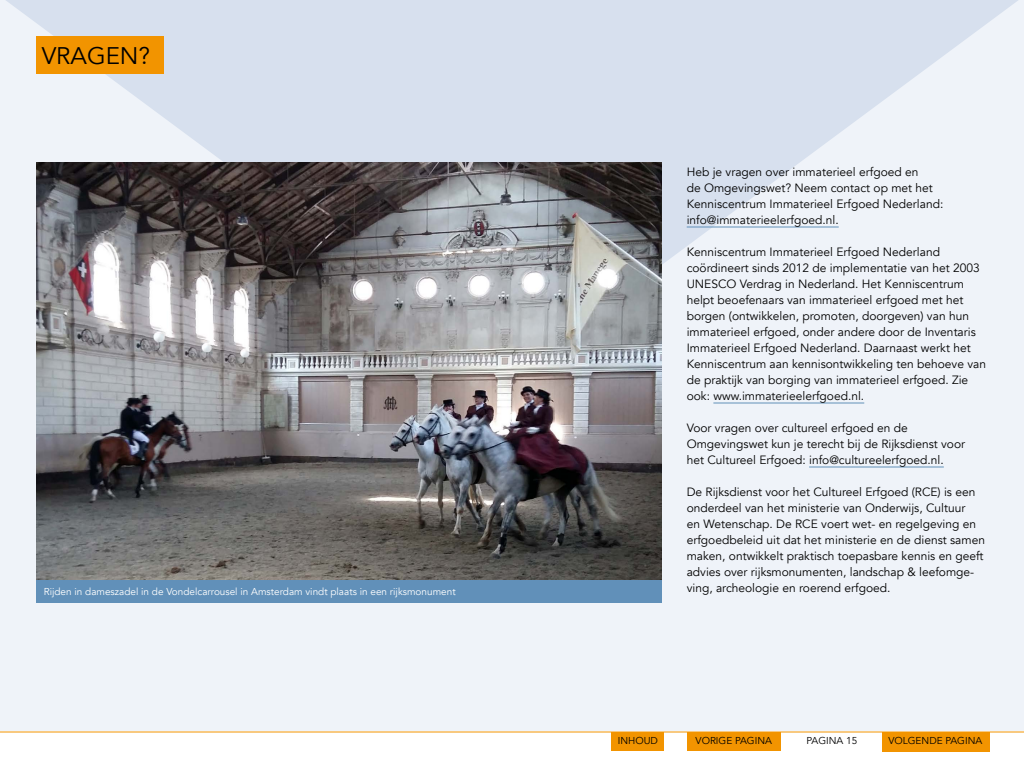
<style>
.page{position:relative;width:1024px;height:768px;background:#fff}
.page>*{position:absolute;margin:0;border:0;box-sizing:border-box;transform-origin:0 0}
.t1{font:500 24px "Avenir";color:#000}
.plat{font:12px/16px "Avenir";color:#000}
.lead{font:900 12px/16px "Avenir";color:#000}
.fotobijschrift{font:500 10px "Avenir";color:#fff}
.t2{font:500 10px "Avenir";color:#000}
.t3{font:900 10px "Avenir";color:#000}
</style>
<div class="page">
<div style="left:0;top:0;width:1024px;height:731px;background:#eff3f9"></div>
<svg style="left:6px;top:0;width:1012px;height:264px;fill:#d7e0ee"></svg>
<hr style="left:0;top:732px;width:1024px;height:1px;background:#f29400">
<hr style="left:687px;top:227px;width:152px;height:1px;background:#6190b9">
<hr style="left:713px;top:403px;width:151px;height:1px;background:#6190b9">
<hr style="left:809px;top:467px;width:135px;height:1px;background:#6190b9">
<img style="left:36px;top:163px;width:626px;height:417px">
<div style="left:36px;top:580px;width:626px;height:23px;background:#6190b9"></div>
<div style="left:36px;top:36px;width:128px;height:37px;background:#f29400"></div>
<div style="left:687px;top:732px;width:93px;height:19px;background:#f29400"></div>
<div style="left:882px;top:732px;width:108px;height:19px;background:#f29400"></div>
<div style="left:611px;top:732px;width:53px;height:19px;background:#f29400"></div>
<p class="t1" style="left:42px;top:41px;width:110px">VRAGEN?</p>
<p class="lead" style="left:687px;top:164px;width:258px">Heb je vragen over immaterieel erfgoed en<br>de Omgevingswet? Neem contact op met het<br>Kenniscentrum Immaterieel Erfgoed Nederland:</p>
<p class="lead" style="left:687px;top:212px;width:154px">info@immaterieelerfgoed.nl.</p>
<p class="plat" style="left:687px;top:244px;width:301px">Kenniscentrum Immaterieel Erfgoed Nederland coördineert sinds 2012 de implementatie van het 2003<br>UNESCO Verdrag in Nederland. Het Kenniscentrum helpt beoefenaars van immaterieel erfgoed met het borgen (ontwikkelen, promoten, doorgeven) van hun immaterieel erfgoed, onder andere door de Inventaris Immaterieel Erfgoed Nederland. Daarnaast werkt het Kenniscentrum aan kennisontwikkeling ten behoeve van de praktijk van borging van immaterieel erfgoed. Zie ook: www.immaterieelerfgoed.nl.</p>
<p class="lead" style="left:687px;top:420px;width:280px">Voor vragen over cultureel erfgoed en de<br>Omgevingswet kun je terecht bij de Rijksdienst voor het Cultureel Erfgoed: info@cultureelerfgoed.nl.</p>
<p class="plat" style="left:687px;top:484px;width:300px">De Rijksdienst voor het Cultureel Erfgoed (RCE) is een onderdeel van het ministerie van Onderwijs, Cultuur<br>en Wetenschap. De RCE voert wet- en regelgeving en erfgoedbeleid uit dat het ministerie en de dienst samen maken, ontwikkelt praktisch toepasbare kennis en geeft advies over rijksmonumenten, landschap &amp; leefomge-</p>
<p class="fotobijschrift" style="left:44px;top:585px;width:413px">Rijden in dameszadel in de Vondelcarrousel in Amsterdam vindt plaats in een rijksmonument</p>
<p class="plat" style="left:687px;top:580px;width:205px">ving, archeologie en roerend erfgoed.</p>
<p class="t2" style="left:807px;top:735px;width:52px">PAGINA 15</p>
<p class="t3" style="left:618px;top:735px;width:42px">INHOUD</p>
<p class="t2" style="left:696px;top:735px;width:78px">VORIGE PAGINA</p>
<p class="t2" style="left:888px;top:735px;width:95px">VOLGENDE PAGINA</p>
</div>
